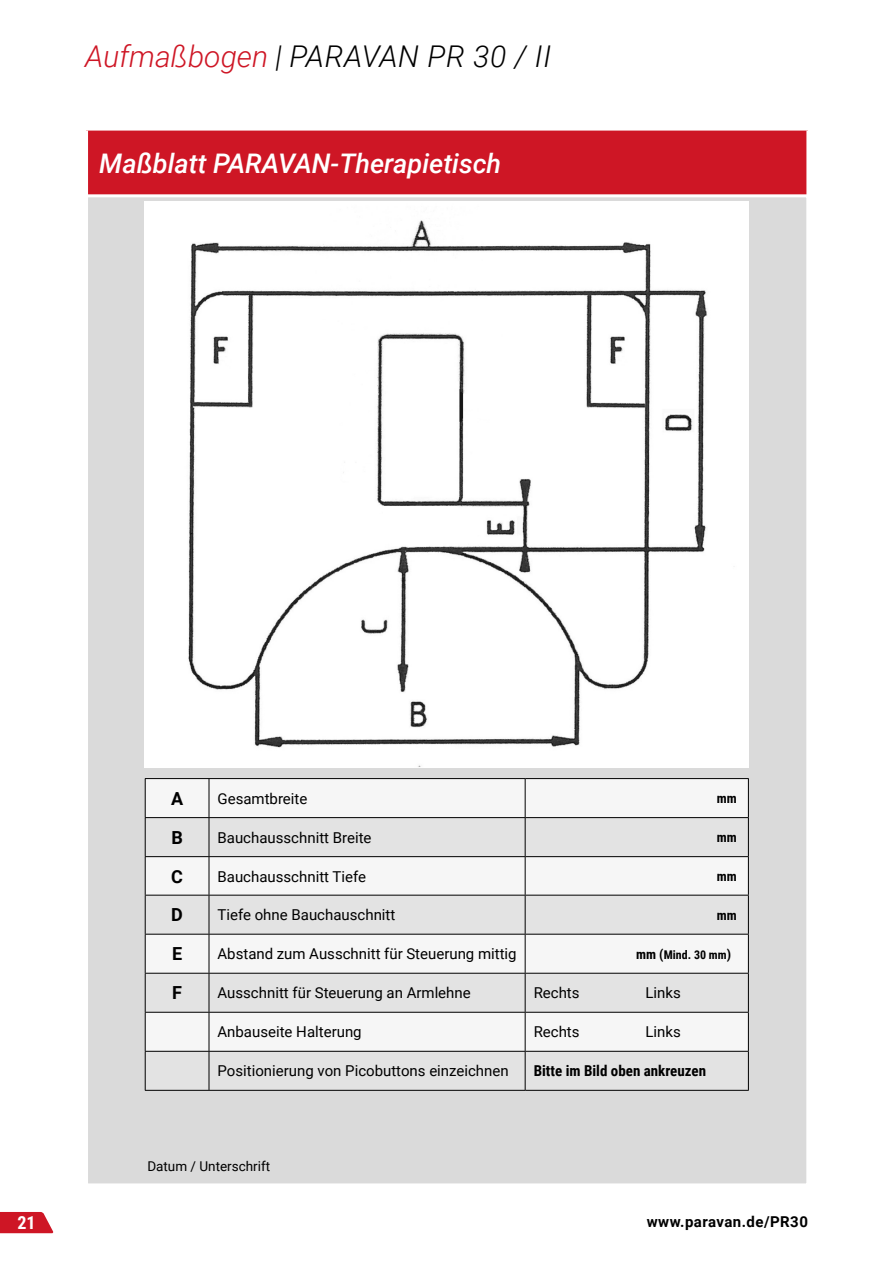
<style>
.page{position:relative;width:893px;height:1263px;background:#fff}
.page>*{position:absolute;margin:0;border:0;box-sizing:border-box;transform-origin:0 0}
.t1{font:italic 300 30px "Roboto";color:#000}
.t2{font:italic 500 27px "Roboto";color:#fff}
.t3{font:700 18px "Roboto";color:#000}
.t4{font:700 18px "Roboto Condensed";color:#fff}
.t5{font:15px "Roboto";color:#000}
.t6{font:700 15px "Roboto Condensed";color:#000}
.t7{font:700 15px "Roboto";letter-spacing:.03em;color:#000}
.t8{font:13.5px "Roboto";color:#000}
.t9{font:700 13.5px "Roboto Condensed";color:#000}
.t10{font:700 12px "Roboto Condensed";color:#000}
.s1{color:#ce1625}
.s2{font-size:13.5px}
</style>
<div class="page">
<svg style="left:0;top:1212px;width:54px;height:21px"></svg>
<div style="left:87px;top:129px;width:721px;height:68px;background:#ce1625"></div>
<hr style="left:85px;top:128px;width:724px;height:3px;background:#fff">
<hr style="left:85px;top:131px;width:3px;height:65px;background:#fff">
<hr style="left:806px;top:131px;width:3px;height:65px;background:#fff">
<div style="left:85px;top:194px;width:724px;height:992px;background:#dadada;border:3px solid #fff"></div>
<div style="left:146px;top:779px;width:602px;height:38px;background:#f6f6f6"></div>
<svg style="left:146px;top:818px;width:602px;height:272px;fill:#e3e3e3"></svg>
<hr style="left:145px;top:778px;width:64px;height:1px;background:#000">
<hr style="left:145px;top:779px;width:1px;height:38px;background:#000">
<hr style="left:209px;top:778px;width:316px;height:1px;background:#000">
<hr style="left:209px;top:779px;width:1px;height:38px;background:#000">
<hr style="left:525px;top:778px;width:224px;height:1px;background:#000">
<hr style="left:525px;top:779px;width:1px;height:38px;background:#000">
<hr style="left:748px;top:779px;width:1px;height:38px;background:#000">
<hr style="left:145px;top:817px;width:64px;height:1px;background:#000">
<hr style="left:145px;top:818px;width:1px;height:38px;background:#000">
<hr style="left:209px;top:817px;width:316px;height:1px;background:#000">
<hr style="left:209px;top:818px;width:1px;height:38px;background:#000">
<hr style="left:525px;top:817px;width:224px;height:1px;background:#000">
<hr style="left:525px;top:818px;width:1px;height:38px;background:#000">
<hr style="left:748px;top:818px;width:1px;height:38px;background:#000">
<hr style="left:145px;top:856px;width:64px;height:1px;background:#000">
<hr style="left:145px;top:857px;width:1px;height:38px;background:#000">
<hr style="left:209px;top:856px;width:316px;height:1px;background:#000">
<hr style="left:209px;top:857px;width:1px;height:38px;background:#000">
<hr style="left:525px;top:856px;width:224px;height:1px;background:#000">
<hr style="left:525px;top:857px;width:1px;height:38px;background:#000">
<hr style="left:748px;top:857px;width:1px;height:38px;background:#000">
<hr style="left:145px;top:895px;width:64px;height:1px;background:#000">
<hr style="left:145px;top:895px;width:1px;height:39px;background:#000">
<hr style="left:209px;top:895px;width:316px;height:1px;background:#000">
<hr style="left:209px;top:895px;width:1px;height:39px;background:#000">
<hr style="left:525px;top:895px;width:224px;height:1px;background:#000">
<hr style="left:525px;top:895px;width:1px;height:39px;background:#000">
<hr style="left:748px;top:895px;width:1px;height:39px;background:#000">
<hr style="left:145px;top:934px;width:64px;height:1px;background:#000">
<hr style="left:145px;top:934px;width:1px;height:39px;background:#000">
<hr style="left:209px;top:934px;width:316px;height:1px;background:#000">
<hr style="left:209px;top:934px;width:1px;height:39px;background:#000">
<hr style="left:525px;top:934px;width:224px;height:1px;background:#000">
<hr style="left:525px;top:934px;width:1px;height:39px;background:#000">
<hr style="left:748px;top:934px;width:1px;height:39px;background:#000">
<hr style="left:145px;top:973px;width:64px;height:1px;background:#000">
<hr style="left:145px;top:973px;width:1px;height:39px;background:#000">
<hr style="left:209px;top:973px;width:316px;height:1px;background:#000">
<hr style="left:209px;top:973px;width:1px;height:39px;background:#000">
<hr style="left:525px;top:973px;width:224px;height:1px;background:#000">
<hr style="left:525px;top:973px;width:1px;height:39px;background:#000">
<hr style="left:748px;top:973px;width:1px;height:39px;background:#000">
<hr style="left:145px;top:1012px;width:64px;height:1px;background:#000">
<hr style="left:145px;top:1013px;width:1px;height:38px;background:#000">
<hr style="left:209px;top:1012px;width:316px;height:1px;background:#000">
<hr style="left:209px;top:1013px;width:1px;height:38px;background:#000">
<hr style="left:525px;top:1012px;width:224px;height:1px;background:#000">
<hr style="left:525px;top:1013px;width:1px;height:38px;background:#000">
<hr style="left:748px;top:1013px;width:1px;height:38px;background:#000">
<hr style="left:145px;top:1051px;width:64px;height:1px;background:#000">
<hr style="left:145px;top:1052px;width:1px;height:38px;background:#000">
<hr style="left:209px;top:1051px;width:316px;height:1px;background:#000">
<hr style="left:209px;top:1052px;width:1px;height:38px;background:#000">
<hr style="left:525px;top:1051px;width:224px;height:1px;background:#000">
<hr style="left:525px;top:1052px;width:1px;height:38px;background:#000">
<hr style="left:748px;top:1052px;width:1px;height:38px;background:#000">
<hr style="left:145px;top:1090px;width:64px;height:1px;background:#000">
<hr style="left:209px;top:1090px;width:316px;height:1px;background:#000">
<hr style="left:525px;top:1090px;width:224px;height:1px;background:#000">
<img style="left:145px;top:202px;width:604px;height:565px">
<h1 class="t1" style="left:85px;top:35px;width:468px"><span class="s1">Aufmaßbogen</span> | PARAVAN PR 30 / II</h1>
<h2 class="t2" style="left:99px;top:145px;width:403px">Maßblatt PARAVAN-Therapietisch</h2>
<p class="t3" style="left:171px;top:786px;width:14px">A</p>
<p class="t5" style="left:217px;top:788px;width:91px">Gesamtbreite</p>
<p class="t9" style="left:717px;top:789px;width:22px">mm</p>
<p class="t3" style="left:171px;top:825px;width:13px">B</p>
<p class="t5" style="left:217px;top:827px;width:156px">Bauchausschnitt Breite</p>
<p class="t9" style="left:717px;top:828px;width:22px">mm</p>
<p class="t3" style="left:171px;top:864px;width:13px">C</p>
<p class="t5" style="left:217px;top:866px;width:150px">Bauchausschnitt Tiefe</p>
<p class="t9" style="left:717px;top:867px;width:22px">mm</p>
<p class="t3" style="left:171px;top:902px;width:13px">D</p>
<p class="t5" style="left:217px;top:904px;width:179px">Tiefe ohne Bauchauschnitt</p>
<p class="t9" style="left:717px;top:905px;width:22px">mm</p>
<p class="t3" style="left:172px;top:941px;width:12px">E</p>
<p class="t5" style="left:217px;top:943px;width:301px">Abstand zum Ausschnitt für Steuerung mittig</p>
<p class="t10" style="left:636px;top:946px;width:97px"><span class="s2">mm (</span>Mind. 30 mm<span class="s2">)</span></p>
<p class="t3" style="left:172px;top:980px;width:11px">F</p>
<p class="t5" style="left:217px;top:982px;width:255px">Ausschnitt für Steuerung an Armlehne</p>
<p class="t5" style="left:534px;top:982px;width:47px">Rechts</p>
<p class="t5" style="left:645px;top:982px;width:37px">Links</p>
<p class="t5" style="left:217px;top:1021px;width:146px">Anbauseite Halterung</p>
<p class="t5" style="left:534px;top:1021px;width:47px">Rechts</p>
<p class="t5" style="left:645px;top:1021px;width:37px">Links</p>
<p class="t5" style="left:217px;top:1060px;width:293px">Positionierung von Picobuttons einzeichnen</p>
<p class="t6" style="left:534px;top:1060px;width:174px">Bitte im Bild oben ankreuzen</p>
<p class="t8" style="left:147px;top:1156px;width:124px">Datum / Unterschrift</p>
<p class="t4" style="left:18px;top:1210px;width:20px">21</p>
<p class="t7" style="left:647px;top:1211px;width:163px">www.paravan.de/PR30</p>
</div>
